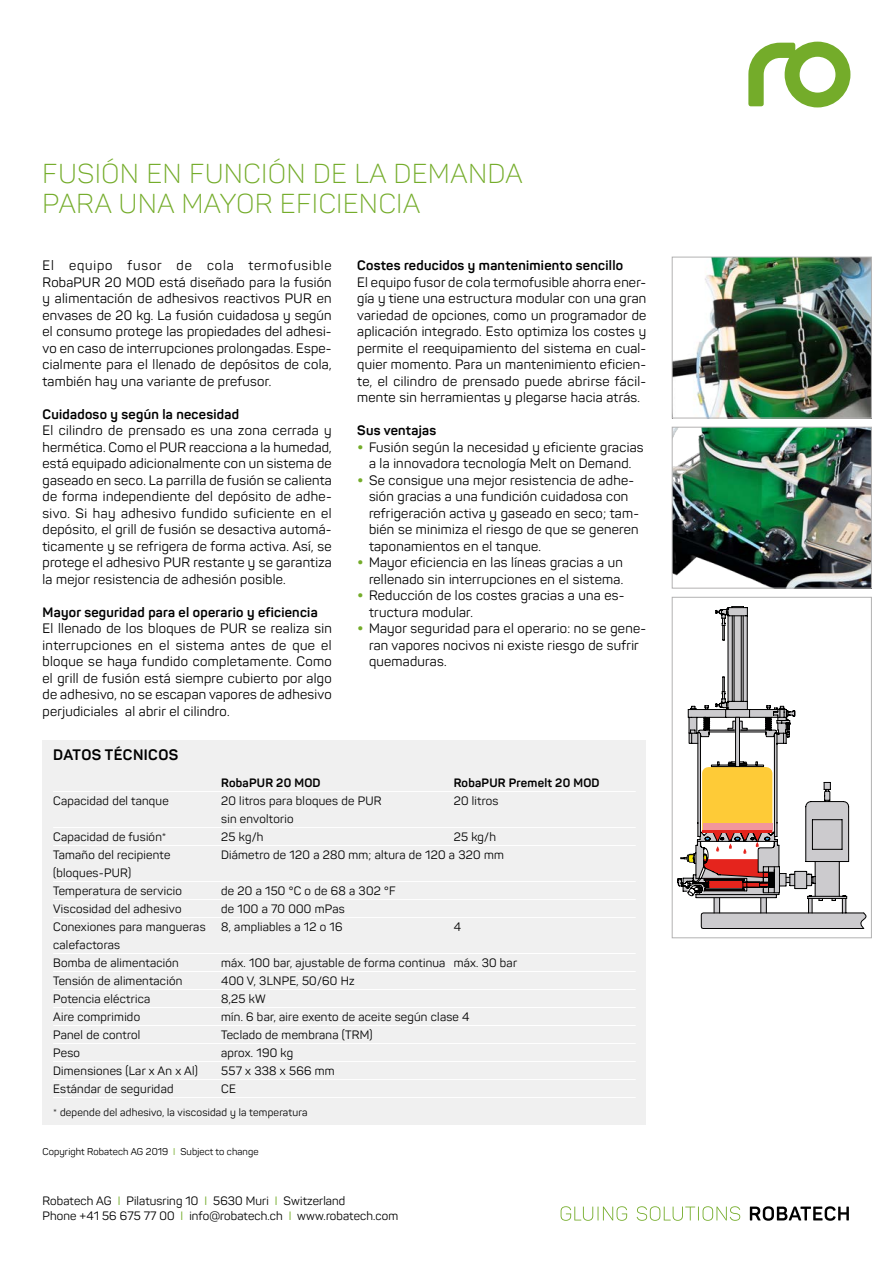
<style>
.page{position:relative;width:893px;height:1263px;background:#fff}
.page>*{position:absolute;margin:0;border:0;box-sizing:border-box;transform-origin:0 0}
.t1{font:300 27px/30px "Panton";letter-spacing:.03em;color:#74ac2a}
.t2{font:700 15px "Panton";letter-spacing:.03em;color:#000}
.t3{font:13.5px/16.5px "Panton";letter-spacing:.02em;color:#000;text-align:justify}
.t4{font:700 13.5px "Panton";letter-spacing:.02em;color:#000}
.t5{font:12px/18px "Panton";letter-spacing:.02em;color:#000}
.t6{font:700 12px "Panton";letter-spacing:.02em;color:#000}
.t7{font:10.5px "Panton";letter-spacing:.02em;color:#000}
.t8{font:9.75px "Panton";letter-spacing:.01em;color:#000}
.s1{font-weight:700;font-size:18px;color:#74ac2a}
.s2{color:#74ac2a}
</style>
<div class="page">
<svg style="left:748px;top:42px;width:102px;height:65px"></svg>
<svg style="left:750px;top:1206px;width:99px;height:15px"></svg>
<svg style="left:561px;top:1206px;width:179px;height:15px"></svg>
<div style="left:43px;top:741px;width:603px;height:384px;background:#f0f0f0"></div>
<hr style="left:53px;top:791px;width:583px;height:1px;background:#fff">
<hr style="left:53px;top:827px;width:583px;height:1px;background:#fff">
<hr style="left:53px;top:845px;width:583px;height:1px;background:#fff">
<hr style="left:53px;top:881px;width:583px;height:1px;background:#fff">
<hr style="left:53px;top:899px;width:583px;height:1px;background:#fff">
<hr style="left:53px;top:917px;width:583px;height:1px;background:#fff">
<hr style="left:53px;top:953px;width:583px;height:1px;background:#fff">
<hr style="left:53px;top:971px;width:583px;height:1px;background:#fff">
<hr style="left:53px;top:989px;width:583px;height:1px;background:#fff">
<hr style="left:53px;top:1007px;width:583px;height:1px;background:#fff">
<hr style="left:53px;top:1025px;width:583px;height:1px;background:#fff">
<hr style="left:53px;top:1043px;width:583px;height:1px;background:#fff">
<hr style="left:53px;top:1061px;width:583px;height:1px;background:#fff">
<hr style="left:53px;top:1079px;width:583px;height:1px;background:#fff">
<hr style="left:53px;top:1097px;width:583px;height:1px;background:#fff">
<img style="left:674px;top:429px;width:196px;height:157px">
<div style="left:672px;top:427px;width:200px;height:161px;border:1px solid #b3b2b2"></div>
<svg style="left:678px;top:606px;width:188px;height:323px"></svg>
<div style="left:672px;top:597px;width:200px;height:341px;border:1px solid #b3b2b2"></div>
<img style="left:674px;top:259px;width:196px;height:157px">
<div style="left:672px;top:257px;width:200px;height:161px;border:1px solid #b3b2b2"></div>
<h1 class="t1" style="left:43px;top:159px;width:481px">FUSIÓN EN FUNCIÓN DE LA DEMANDA<br>PARA UNA MAYOR EFICIENCIA</h1>
<p class="t3" style="left:43px;top:257px;width:291px">El equipo fusor de cola termofusible RobaPUR 20 MOD está diseñado para la fusión y alimentación de adhesivos reactivos PUR en envases de 20 kg. La fusión cuidadosa y según el consumo protege las propiedades del adhesi&shy;vo en caso de interrupciones prolongadas. Espe&shy;cialmente para el llenado de depósitos de cola, también hay una variante de prefusor.</p>
<p class="t4" style="left:43px;top:405px;width:198px">Cuidadoso y según la necesidad</p>
<p class="t3" style="left:43px;top:422px;width:291px">El cilindro de prensado es una zona cerrada y hermética. Como el PUR reacciona a la humedad, está equipado adicionalmente con un sistema de gaseado en seco. La parrilla de fusión se calienta de forma independiente del depósito de adhe&shy;sivo. Si hay adhesivo fundido suficiente en el depósito, el grill de fusión se desactiva automá&shy;ticamente y se refrigera de forma activa. Así, se protege el adhesivo PUR restante y se garantiza la mejor resistencia de adhesión posible.</p>
<p class="t4" style="left:43px;top:603px;width:277px">Mayor seguridad para el operario y eficiencia</p>
<p class="t3" style="left:43px;top:620px;width:291px">El llenado de los bloques de PUR se realiza sin interrupciones en el sistema antes de que el bloque se haya fundido completamente. Como el grill de fusión está siempre cubierto por algo de adhesivo, no se escapan vapores de adhesivo perjudiciales al abrir el cilindro.</p>
<p class="t2" style="left:53px;top:746px;width:127px">DATOS TÉCNICOS</p>
<p class="t4" style="left:357px;top:257px;width:267px">Costes reducidos y mantenimiento sencillo</p>
<p class="t3" style="left:357px;top:273px;width:291px">El equipo fusor de cola termofusible ahorra ener&shy;gía y tiene una estructura modular con una gran variedad de opciones, como un programador de aplicación integrado. Esto optimiza los costes y permite el reequipamiento del sistema en cual&shy;quier momento. Para un mantenimiento eficien&shy;te, el cilindro de prensado puede abrirse fácil&shy;mente sin herramientas y plegarse hacia atrás.</p>
<p class="t4" style="left:357px;top:422px;width:81px">Sus ventajas</p>
<p class="t3" style="left:357px;top:439px;width:288px;text-align:center"><span class="s1">•</span> Fusión según la necesidad y eficiente gracias a la innovadora tecnología Melt on Demand.</p>
<p class="t3" style="left:369px;top:472px;width:272px;text-align:left;text-indent:-12px"><span class="s1">•</span> Se consigue una mejor resistencia de adhe&shy;sión gracias a una fundición cuidadosa con refrigeración activa y gaseado en seco; tam&shy;bién se minimiza el riesgo de que se generen taponamientos en el tanque.</p>
<p class="t3" style="left:357px;top:554px;width:267px;text-align:right"><span class="s1">•</span> Mayor eficiencia en las líneas gracias a un rellenado sin interrupciones en el sistema.</p>
<p class="t3" style="left:369px;top:587px;width:257px;text-indent:-12px"><span class="s1">•</span> Reducción de los costes gracias a una es&shy;tructura modular.</p>
<p class="t3" style="left:369px;top:620px;width:279px;text-align:left;text-indent:-12px"><span class="s1">•</span> Mayor seguridad para el operario: no se gene&shy;ran vapores nocivos ni existe riesgo de sufrir quemaduras.</p>
<p class="t6" style="left:221px;top:775px;width:101px">RobaPUR 20 MOD</p>
<p class="t6" style="left:454px;top:775px;width:147px">RobaPUR Premelt 20 MOD</p>
<p class="t5" style="left:53px;top:792px;width:117px">Capacidad del tanque</p>
<p class="t5" style="left:221px;top:792px;width:162px">20 litros para bloques de PUR</p>
<p class="t5" style="left:454px;top:792px;width:46px">20 litros</p>
<p class="t5" style="left:221px;top:810px;width:74px">sin envoltorio</p>
<p class="t5" style="left:53px;top:828px;width:115px">Capacidad de fusión*</p>
<p class="t5" style="left:221px;top:828px;width:44px">25 kg/h</p>
<p class="t5" style="left:454px;top:828px;width:44px">25 kg/h</p>
<p class="t5" style="left:53px;top:846px;width:119px">Tamaño del recipiente</p>
<p class="t5" style="left:221px;top:846px;width:284px">Diámetro de 120 a 280 mm; altura de 120 a 320 mm</p>
<p class="t5" style="left:53px;top:864px;width:130px">(bloques-PUR)<br>Temperatura de servicio</p>
<p class="t5" style="left:221px;top:882px;width:176px">de 20 a 150 °C o de 68 a 302 °F</p>
<p class="t5" style="left:53px;top:900px;width:130px">Viscosidad del adhesivo</p>
<p class="t5" style="left:221px;top:900px;width:125px">de 100 a 70 000 mPas</p>
<p class="t5" style="left:53px;top:918px;width:154px">Conexiones para mangueras</p>
<p class="t5" style="left:221px;top:918px;width:123px">8, ampliables a 12 o 16</p>
<p class="t5" style="left:454px;top:918px;width:9px">4</p>
<p class="t5" style="left:53px;top:936px;width:127px">calefactoras<br>Bomba de alimentación</p>
<p class="t5" style="left:221px;top:954px;width:297px">máx. 100 bar, ajustable de forma continua máx. 30 bar</p>
<p class="t5" style="left:53px;top:972px;width:131px">Tensión de alimentación</p>
<p class="t5" style="left:221px;top:972px;width:135px">400 V, 3LNPE, 50/60 Hz</p>
<p class="t5" style="left:53px;top:990px;width:99px">Potencia eléctrica</p>
<p class="t5" style="left:221px;top:990px;width:46px">8,25 kW</p>
<p class="t5" style="left:53px;top:1008px;width:88px">Aire comprimido</p>
<p class="t5" style="left:221px;top:1008px;width:250px">mín. 6 bar, aire exento de aceite según clase 4</p>
<p class="t5" style="left:53px;top:1026px;width:89px">Panel de control</p>
<p class="t5" style="left:221px;top:1026px;width:153px">Teclado de membrana (TRM)</p>
<p class="t5" style="left:53px;top:1044px;width:28px">Peso</p>
<p class="t5" style="left:221px;top:1044px;width:74px">aprox. 190 kg</p>
<p class="t5" style="left:53px;top:1062px;width:146px">Dimensiones (Lar x An x Al)</p>
<p class="t5" style="left:221px;top:1062px;width:115px">557 x 338 x 566 mm</p>
<p class="t5" style="left:53px;top:1080px;width:122px">Estándar de seguridad</p>
<p class="t5" style="left:221px;top:1080px;width:16px">CE</p>
<p class="t7" style="left:53px;top:1106px;width:256px">* depende del adhesivo, la viscosidad y la temperatura</p>
<p class="t8" style="left:43px;top:1146px;width:218px">Copyright Robatech AG 2019 <span class="s2">I</span> Subject to change</p>
<p class="t5" style="left:43px;top:1194px;width:357px;line-height:15px">Robatech AG <span class="s2">I</span> Pilatusring 10 <span class="s2">I</span> 5630 Muri <span class="s2">I</span> Switzerland<br>Phone +41 56 675 77 00 <span class="s2">I</span> info@robatech.ch <span class="s2">I</span> www.robatech.com</p>
</div>
